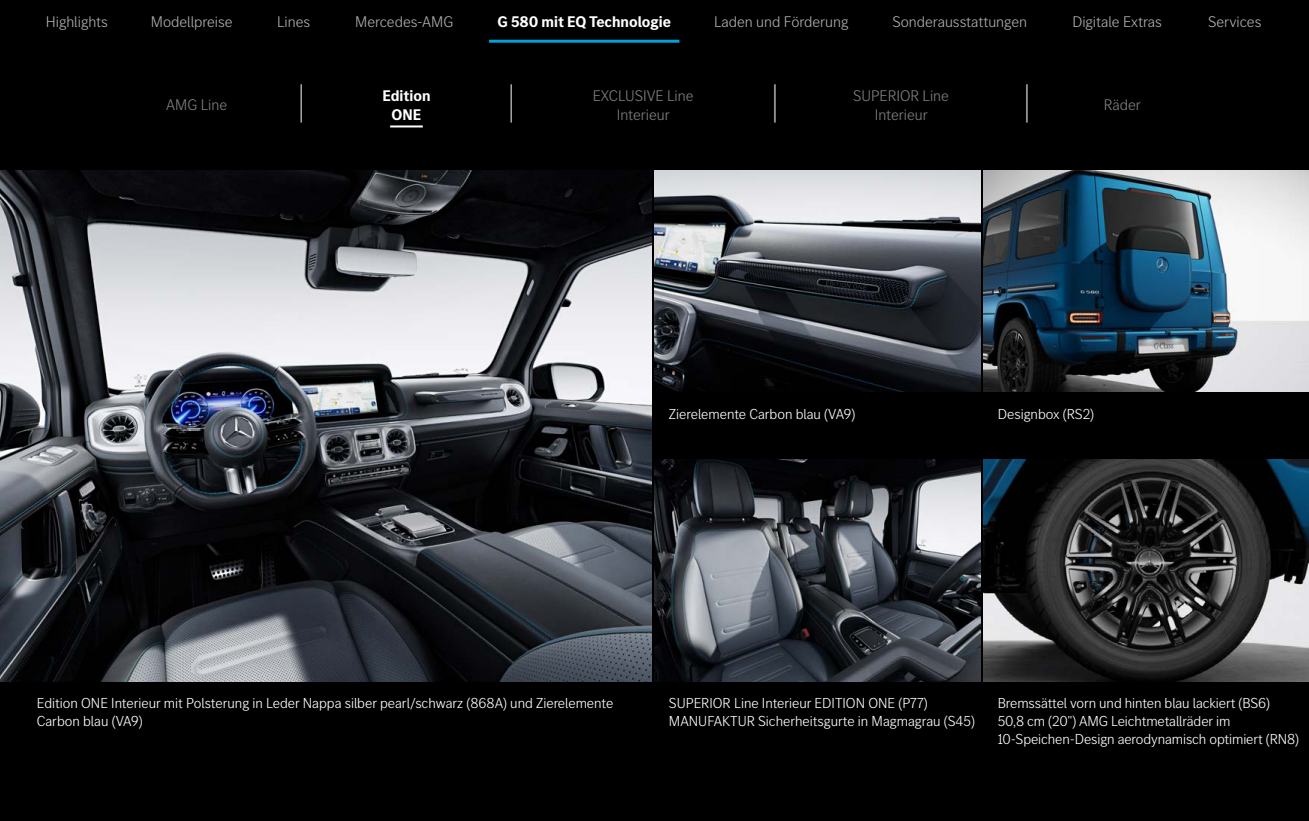
<style>
.page{position:relative;width:1309px;height:821px;background:#fff}
.page>*{position:absolute;margin:0;border:0;box-sizing:border-box;transform-origin:0 0}
.t1{font:300 45.6px "MB Corpo S Title";color:#c4c5c2;scale:.53 1}
.t2{font:300 16px "MB Corpo S Title";color:#adafaf}
.t3{font:300 16px/19.2px "MB Corpo S Title";color:#808080;text-align:center}
.t4{font:700 16px/19.2px "MB Corpo S Title";color:#fff;text-align:center}
.t5{font:300 15px/18px "MB Corpo S Title";color:#fff}
</style>
<div class="page">
<div style="left:0;top:43px;width:1309px;height:777px;background:#000"></div>
<div style="left:0;top:0;width:1309px;height:43px;background:#000"></div>
<hr style="left:489px;top:40px;width:190px;height:3px;background:#00a2d9">
<img style="left:0;top:170px;width:652px;height:510px">
<img style="left:984px;top:459px;width:325px;height:221px">
<img style="left:655px;top:459px;width:326px;height:221px">
<img style="left:655px;top:170px;width:326px;height:221px">
<img style="left:984px;top:170px;width:325px;height:221px">
<hr style="left:390px;top:125px;width:33px;height:2px;background:#fff">
<p class="t2" style="left:46px;top:12px;width:64px">Highlights</p>
<p class="t2" style="left:151px;top:12px;width:83px">Modellpreise</p>
<p class="t2" style="left:277px;top:12px;width:35px">Lines</p>
<p class="t2" style="left:355px;top:12px;width:100px">Mercedes-AMG</p>
<p class="t4" style="left:498px;top:11px;width:175px">G 580 mit EQ Technologie</p>
<p class="t2" style="left:714px;top:12px;width:136px">Laden und Förderung</p>
<p class="t2" style="left:893px;top:12px;width:136px">Sonderausstattungen</p>
<p class="t2" style="left:1072px;top:12px;width:91px">Digitale Extras</p>
<p class="t2" style="left:1208px;top:12px;width:55px">Services</p>
<p class="t3" style="left:166px;top:94px;width:62px">AMG Line</p>
<h1 class="t1" style="left:299px;top:74px;width:11px">|</h1>
<p class="t4" style="left:382px;top:85px;width:50px">Edition<br>ONE</p>
<h1 class="t1" style="left:509px;top:74px;width:11px">|</h1>
<p class="t3" style="left:593px;top:85px;width:102px">EXCLUSIVE Line<br>Interieur</p>
<h1 class="t1" style="left:772px;top:74px;width:11px">|</h1>
<p class="t3" style="left:853px;top:85px;width:97px">SUPERIOR Line<br>Interieur</p>
<h1 class="t1" style="left:1025px;top:74px;width:11px">|</h1>
<p class="t3" style="left:1104px;top:94px;width:39px">Räder</p>
<p class="t5" style="left:669px;top:403px;width:188px">Zierelemente Carbon blau (VA9)</p>
<p class="t5" style="left:998px;top:403px;width:98px">Designbox (RS2)</p>
<p class="t5" style="left:37px;top:692px;width:578px">Edition ONE Interieur mit Polsterung in Leder Nappa silber pearl/schwarz (868A) und Zierelemente<br>Carbon blau (VA9)</p>
<p class="t5" style="left:669px;top:692px;width:307px">SUPERIOR Line Interieur EDITION ONE (P77)<br>MANUFAKTUR Sicherheitsgurte in Magmagrau (S45)</p>
<p class="t5" style="left:998px;top:692px;width:303px">Bremssättel vorn und hinten blau lackiert (BS6)<br>50,8 cm (20") AMG Leichtmetallräder im<br>10-Speichen-Design aerodynamisch optimiert (RN8)</p>
</div>
